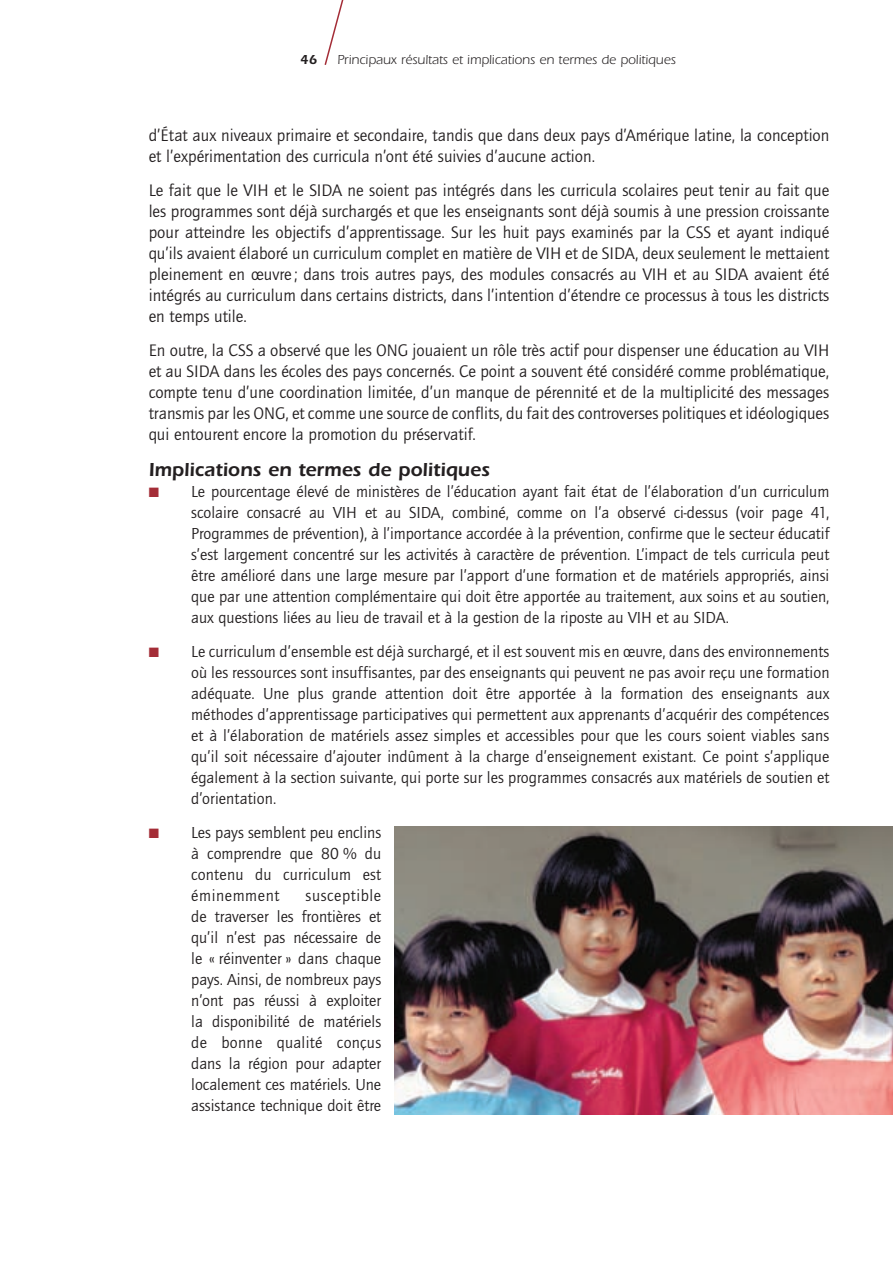
<style>
.page{position:relative;width:893px;height:1263px;background:#fff}
.page>*{position:absolute;margin:0;border:0;box-sizing:border-box;transform-origin:0 0}
.t1{font:600 19.5px "Itc Eras";color:#231f20}
.t2{font:17.25px/21px "Quay Itc T";color:#231f20;text-align:justify}
.t3{font:16.5px/21px "Quay Itc T";color:#231f20;text-align:justify}
.t4{font:13.5px "Itc Eras";color:#231f20}
.t5{font:600 13.5px "Itc Eras";color:#231f20}
.s1{color:#a42d37}
</style>
<div class="page">
<svg style="left:324px;top:0;width:20px;height:65px"></svg>
<img style="left:394px;top:827px;width:498px;height:287px">
<p class="t5" style="left:300px;top:54px;width:19px">46</p>
<p class="t4" style="left:337px;top:54px;width:340px">Principaux résultats et implications en termes de politiques</p>
<p class="t2" style="left:149px;top:126px;width:682px">d’État aux niveaux primaire et secondaire, tandis que dans deux pays d’Amérique latine, la conception et l’expérimentation des curricula n’ont été suivies d’aucune action.</p>
<p class="t2" style="left:149px;top:181px;width:682px">Le fait que le VIH et le SIDA ne soient pas intégrés dans les curricula scolaires peut tenir au fait que les programmes sont déjà surchargés et que les enseignants sont déjà soumis à une pression croissante pour atteindre les objectifs d’apprentissage. Sur les huit pays examinés par la CSS et ayant indiqué qu’ils avaient élaboré un curriculum complet en matière de VIH et de SIDA, deux seulement le mettaient pleinement en œuvre ; dans trois autres pays, des modules consacrés au VIH et au SIDA avaient été intégrés au curriculum dans certains districts, dans l’intention d’étendre ce processus à tous les districts en temps utile.</p>
<p class="t2" style="left:149px;top:341px;width:682px">En outre, la CSS a observé que les ONG jouaient un rôle très actif pour dispenser une éducation au VIH et au SIDA dans les écoles des pays concernés. Ce point a souvent été considéré comme problématique, compte tenu d’une coordination limitée, d’un manque de pérennité et de la multiplicité des messages transmis par les ONG, et comme une source de conflits, du fait des controverses politiques et idéologiques qui entourent encore la promotion du préservatif.</p>
<p class="t1" style="left:149px;top:463px;width:342px">Implications en termes de politiques</p>
<p class="t3" style="left:191px;top:483px;width:639px;text-indent:-43px"><span class="s1">■</span> Le pourcentage élevé de ministères de l’éducation ayant fait état de l’élaboration d’un curriculum scolaire consacré au VIH et au SIDA, combiné, comme on l’a observé ci-dessus (voir page 41, Programmes de prévention), à l’importance accordée à la prévention, confirme que le secteur éducatif s’est largement concentré sur les activités à caractère de prévention. L’impact de tels curricula peut être amélioré dans une large mesure par l’apport d’une formation et de matériels appropriés, ainsi que par une attention complémentaire qui doit être apportée au traitement, aux soins et au soutien, aux questions liées au lieu de travail et à la gestion de la riposte au VIH et au SIDA.</p>
<p class="t3" style="left:191px;top:642px;width:639px;text-indent:-43px"><span class="s1">■</span> Le curriculum d’ensemble est déjà surchargé, et il est souvent mis en œuvre, dans des environnements où les ressources sont insuffisantes, par des enseignants qui peuvent ne pas avoir reçu une formation adéquate. Une plus grande attention doit être apportée à la formation des enseignants aux méthodes d’apprentissage participatives qui permettent aux apprenants d’acquérir des compétences et à l’élaboration de matériels assez simples et accessibles pour que les cours soient viables sans qu’il soit nécessaire d’ajouter indûment à la charge d’enseignement existant. Ce point s’applique également à la section suivante, qui porte sur les programmes consacrés aux matériels de soutien et d’orientation.</p>
<p class="t3" style="left:191px;top:823px;width:191px;text-indent:-43px"><span class="s1">■</span> Les pays semblent peu enclins à comprendre que 80 % du contenu du curriculum est éminemment</p>
<p class="t3" style="left:191px;top:886px;width:191px;text-indent:114px">susceptible de traverser les frontières et qu’il n’est pas nécessaire de le « réinventer » dans chaque pays. Ainsi, de nombreux pays n’ont pas réussi à exploiter la disponibilité de matériels de bonne qualité conçus dans la région pour adapter localement ces matériels. Une assistance technique doit être</p>
</div>
